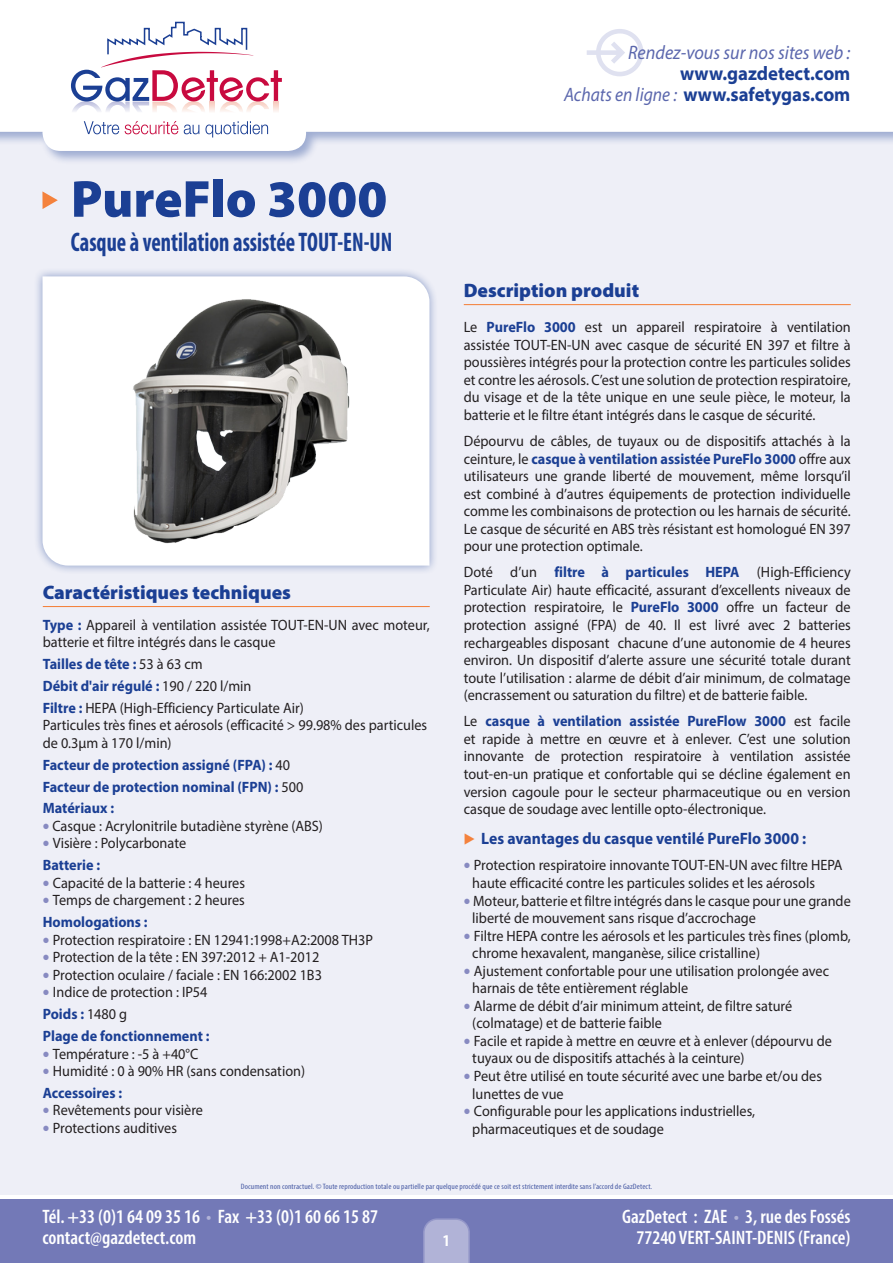
<style>
.page{position:relative;width:893px;height:1263px;background:#fff}
.page>*{position:absolute;margin:0;border:0;box-sizing:border-box;transform-origin:0 0}
.t1{font:900 52.5px "Myriad Pro";color:#1b3f94}
.t2{font:700 condensed 27px "Myriad Pro";color:#1b3f94;scale:.83 1}
.t3{font:600 condensed 19.5px/21px "Myriad Pro";color:#fff}
.t4{font:700 semi-expanded 19.5px/21px "Myriad Pro";color:#1b3f94;text-align:right;scale:.9 1}
.t5{font:900 19.5px "Myriad Pro";color:#1b3f94}
.t6{font:italic 19.5px "Myriad Pro";color:#5b67ad;scale:.93 1}
.t7{font:700 16.5px "Myriad Pro";color:#1b3f94;scale:.95 1}
.t8{font:700 condensed 16.5px "Myriad Pro";color:#fff}
.t9{font:15px/17.5px "Myriad Pro";color:#231f20;text-align:justify;scale:.95 1}
.t10{font:700 15px "Myriad Pro";color:#1b3f94;scale:.95 1}
.t11{font:condensed 7.8px "Myriad Pro";letter-spacing:.01em;color:#495ca5;scale:1.1 1}
.s1{font-weight:700;color:#1b3f94}
.s2{font-weight:400;color:#231f20}
.s3{font-weight:900;font-stretch:semi-expanded;font-size:18px;color:#878ac1}
.s4{font-weight:400;font-style:italic;font-stretch:normal;color:#5b67ad}
.s5{color:#b1b3d7}
</style>
<div class="page">
<div style="left:0;top:0;width:893px;height:1195px;background:#eeeff7"></div>
<svg style="left:42px;top:191px;width:16px;height:18px"></svg>
<div style="left:34px;top:267px;width:405px;height:308px;background:#1b3f94;opacity:.48"></div>
<div style="left:43px;top:276px;width:386px;height:290px;background:#fff"></div>
<div style="left:0;top:1199px;width:893px;height:64px;background:#7379b7"></div>
<div style="left:0;top:0;width:893px;height:165px;background:#1b3f94;opacity:.38"></div>
<svg style="left:0;top:0;width:893px;height:151px;background:#fafafc"></svg>
<svg style="left:587px;top:29px;width:56px;height:47px"></svg>
<svg style="left:71px;top:21px;width:211px;height:92px;background:#e8d9e4"></svg>
<svg style="left:184px;top:121px;width:84px;height:16px"></svg>
<svg style="left:125px;top:121px;width:53px;height:13px"></svg>
<svg style="left:84px;top:121px;width:35px;height:13px"></svg>
<hr style="left:464px;top:304px;width:387px;height:1px;background:#f4823d">
<hr style="left:43px;top:606px;width:387px;height:1px;background:#f4823d">
<img style="left:92px;top:276px;width:289px;height:290px">
<svg style="left:423px;top:1218px;width:47px;height:45px;background:#abadd3"></svg>
<p class="t1" style="left:71px;top:164px;width:318px">PureFlo 3000</p>
<p class="t2" style="left:71px;top:225px;width:389px">Casque à ventilation assistée TOUT-EN-UN</p>
<p class="t5" style="left:43px;top:580px;width:250px">Caractéristiques techniques</p>
<p class="t9" style="left:43px;top:616px;width:409px"><span class="s1">Type :</span> Appareil à ventilation assistée TOUT-EN-UN avec moteur, batterie et filtre intégrés dans le casque</p>
<p class="t10" style="left:43px;top:654px;width:170px">Tailles de tête : <span class="s2">53 à 63 cm</span></p>
<p class="t10" style="left:43px;top:676px;width:221px">Débit d'air régulé : <span class="s2">190 / 220 l/min</span></p>
<p class="t9" style="left:43px;top:699px;width:406px;text-align:left"><span class="s1">Filtre :</span> HEPA (High-Efficiency Particulate Air)<br>Particules très fines et aérosols (efficacité &gt; 99.98% des particules de 0.3µm à 170 l/min)</p>
<p class="t10" style="left:43px;top:755px;width:262px">Facteur de protection assigné (FPA) : <span class="s2">40</span></p>
<p class="t10" style="left:43px;top:777px;width:276px">Facteur de protection nominal (FPN) : <span class="s2">500</span></p>
<p class="t10" style="left:43px;top:798px;width:77px">Matériaux :</p>
<p class="t9" style="left:43px;top:817px;width:296px"><span class="s3">•</span> Casque : Acrylonitrile butadiène styrène (ABS)</p>
<p class="t9" style="left:43px;top:834px;width:152px"><span class="s3">•</span> Visière : Polycarbonate</p>
<p class="t10" style="left:43px;top:855px;width:62px">Batterie :</p>
<p class="t9" style="left:43px;top:874px;width:214px"><span class="s3">•</span> Capacité de la batterie : 4 heures</p>
<p class="t9" style="left:43px;top:891px;width:214px"><span class="s3">•</span> Temps de chargement : 2 heures</p>
<p class="t10" style="left:43px;top:912px;width:112px">Homologations :</p>
<p class="t9" style="left:43px;top:931px;width:349px"><span class="s3">•</span> Protection respiratoire : EN 12941:1998+A2:2008 TH3P</p>
<p class="t9" style="left:43px;top:948px;width:293px"><span class="s3">•</span> Protection de la tête : EN 397:2012 + A1-2012</p>
<p class="t9" style="left:43px;top:966px;width:295px"><span class="s3">•</span> Protection oculaire / faciale : EN 166:2002 1B3</p>
<p class="t9" style="left:43px;top:983px;width:175px"><span class="s3">•</span> Indice de protection : IP54</p>
<p class="t10" style="left:43px;top:1004px;width:90px">Poids : <span class="s2">1480 g</span></p>
<p class="t10" style="left:43px;top:1026px;width:177px">Plage de fonctionnement :</p>
<p class="t9" style="left:43px;top:1044px;width:165px"><span class="s3">•</span> Température : -5 à +40°C</p>
<p class="t9" style="left:43px;top:1062px;width:278px"><span class="s3">•</span> Humidité : 0 à 90% HR (sans condensation)</p>
<p class="t10" style="left:43px;top:1083px;width:85px">Accessoires :</p>
<p class="t9" style="left:43px;top:1101px;width:170px"><span class="s3">•</span> Revêtements pour visière</p>
<p class="t9" style="left:43px;top:1119px;width:143px"><span class="s3">•</span> Protections auditives</p>
<h3 class="t6" style="left:628px;top:40px;width:241px">Rendez-vous sur nos sites web :</h3>
<h3 class="t4" style="left:564px;top:62px;width:320px">www.gazdetect.com<br><span class="s4">Achats en ligne :</span> www.safetygas.com</h3>
<p class="t5" style="left:464px;top:278px;width:177px">Description produit</p>
<p class="t9" style="left:464px;top:318px;width:409px">Le <span class="s1">PureFlo 3000</span> est un appareil respiratoire à ventilation assistée TOUT-EN-UN avec casque de sécurité EN 397 et filtre à poussières intégrés pour la protection contre les particules solides et contre les aérosols. C’est une solution de protection respiratoire, du visage et de la tête unique en une seule pièce, le moteur, la batterie et le filtre étant intégrés dans le casque de sécurité.</p>
<p class="t9" style="left:464px;top:432px;width:409px">Dépourvu de câbles, de tuyaux ou de dispositifs attachés à la ceinture, le <span class="s1">casque à ventilation assistée PureFlo 3000</span> offre aux utilisateurs une grande liberté de mouvement, même lorsqu’il est combiné à d’autres équipements de protection individuelle comme les combinaisons de protection ou les harnais de sécurité.<br>Le casque de sécurité en ABS très résistant est homologué EN 397 pour une protection optimale.</p>
<p class="t9" style="left:464px;top:563px;width:409px">Doté d’un <span class="s1">filtre à particules HEPA</span> (High-Efficiency Particulate Air) haute efficacité, assurant d’excellents niveaux de protection respiratoire, le <span class="s1">PureFlo 3000</span> offre un facteur de protection assigné (FPA) de 40. Il est livré avec 2 batteries rechargeables disposant chacune d’une autonomie de 4 heures environ. Un dispositif d’alerte assure une sécurité totale durant toute l’utilisation : alarme de débit d’air minimum, de colmatage (encrassement ou saturation du filtre) et de batterie faible.</p>
<p class="t9" style="left:464px;top:712px;width:409px">Le <span class="s1">casque à ventilation assistée PureFlow 3000</span> est facile et rapide à mettre en œuvre et à enlever. C’est une solution innovante de protection respiratoire à ventilation assistée tout-en-un pratique et confortable qui se décline également en version cagoule pour le secteur pharmaceutique ou en version casque de soudage avec lentille opto-électronique.</p>
<p class="t7" style="left:481px;top:828px;width:344px">Les avantages du casque ventilé PureFlo 3000 :</p>
<p class="t9" style="left:464px;top:856px;width:400px"><span class="s3">•</span> Protection respiratoire innovante TOUT-EN-UN avec filtre HEPA</p>
<p class="t9" style="left:472px;top:874px;width:362px">haute efficacité contre les particules solides et les aérosols</p>
<p class="t9" style="left:464px;top:891px;width:409px"><span class="s3">•</span> Moteur, batterie et filtre intégrés dans le casque pour une grande</p>
<p class="t9" style="left:472px;top:909px;width:300px">liberté de mouvement sans risque d’accrochage</p>
<p class="t9" style="left:464px;top:926px;width:409px"><span class="s3">•</span> Filtre HEPA contre les aérosols et les particules très fines (plomb,</p>
<p class="t9" style="left:472px;top:944px;width:304px">chrome hexavalent, manganèse, silice cristalline)</p>
<p class="t9" style="left:464px;top:962px;width:386px"><span class="s3">•</span> Ajustement confortable pour une utilisation prolongée avec</p>
<p class="t9" style="left:472px;top:979px;width:229px">harnais de tête entièrement réglable</p>
<p class="t9" style="left:464px;top:997px;width:347px"><span class="s3">•</span> Alarme de débit d’air minimum atteint, de filtre saturé</p>
<p class="t9" style="left:472px;top:1014px;width:201px">(colmatage) et de batterie faible</p>
<p class="t9" style="left:464px;top:1032px;width:389px"><span class="s3">•</span> Facile et rapide à mettre en œuvre et à enlever (dépourvu de</p>
<p class="t9" style="left:472px;top:1049px;width:288px">tuyaux ou de dispositifs attachés à la ceinture)</p>
<p class="t9" style="left:464px;top:1067px;width:379px"><span class="s3">•</span> Peut être utilisé en toute sécurité avec une barbe et/ou des</p>
<p class="t9" style="left:472px;top:1084px;width:98px">lunettes de vue</p>
<p class="t9" style="left:464px;top:1102px;width:308px"><span class="s3">•</span> Configurable pour les applications industrielles,</p>
<p class="t9" style="left:472px;top:1120px;width:203px">pharmaceutiques et de soudage</p>
<p class="t11" style="left:241px;top:1182px;width:375px">Document non contractuel. © Toute reproduction totale ou partielle par quelque procédé que ce soit est strictement interdite sans l’accord de GazDetect.</p>
<h3 class="t3" style="left:43px;top:1206px;width:337px">Tél. +33 (0)1 64 09 35 16 <span class="s5">•</span> Fax +33 (0)1 60 66 15 87 contact@gazdetect.com</h3>
<h3 class="t3" style="left:622px;top:1206px;width:230px;text-align:right">GazDetect : ZAE <span class="s5">•</span> 3, rue des Fossés<br>77240 VERT-SAINT-DENIS (France)</h3>
<p class="t8" style="left:443px;top:1230px;width:9px">1</p>
</div>
